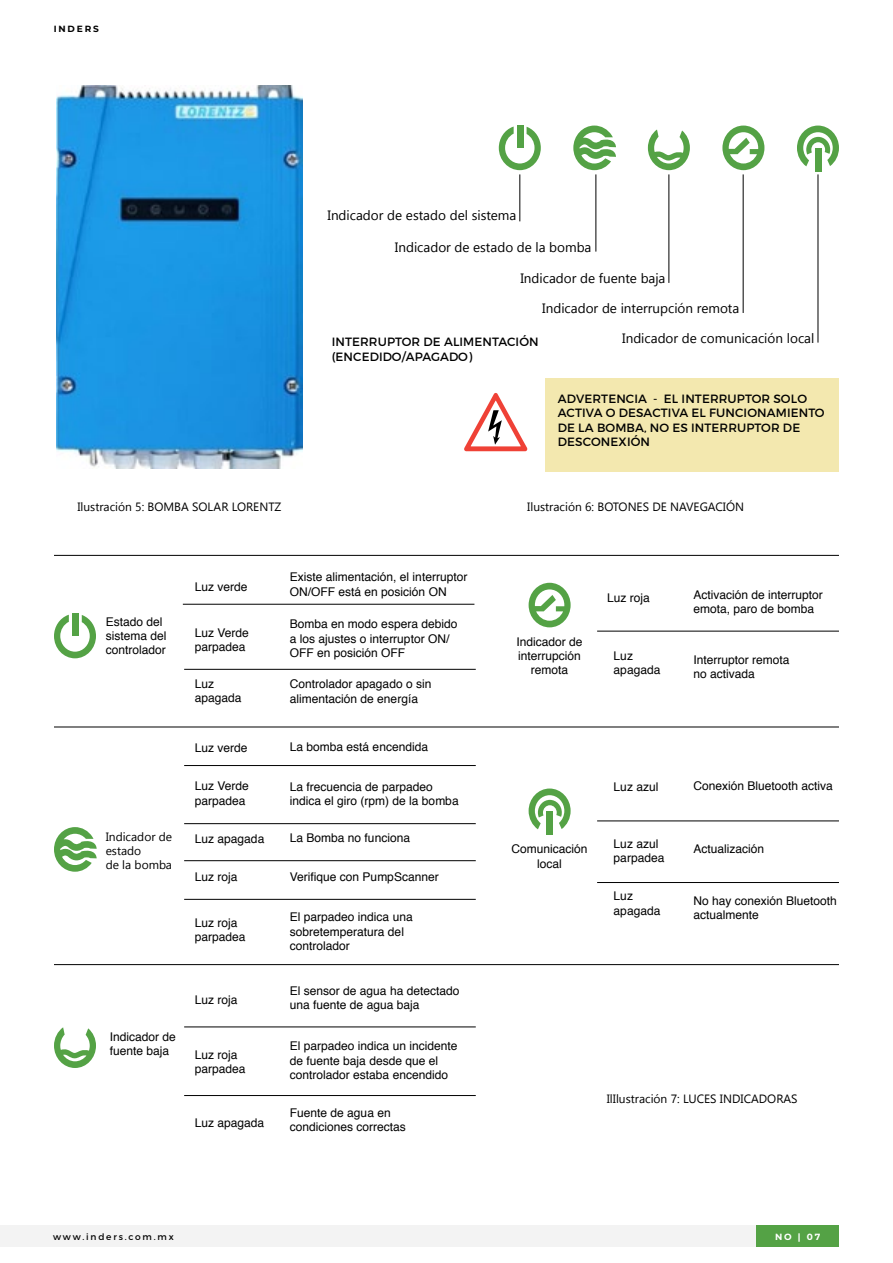
<style>
.page{position:relative;width:893px;height:1263px;background:#fff}
.page>*{position:absolute;margin:0;border:0;box-sizing:border-box;transform-origin:0 0}
.t1{font:13.5px "Gadugi";color:#000}
.t2{font:12px/14.4px "Helvetica";color:#000}
.t3{font:12px/14.4px "Montserrat";letter-spacing:.01em;color:#000}
.t4{font:12px/14.4px "Gadugi";color:#000}
.t5{font:9px "Montserrat";letter-spacing:.2em;color:#000}
.t6{font:700 9px "Montserrat";letter-spacing:.2em;color:#000}
.t7{font:700 9px "Montserrat";color:#fff}
</style>
<div class="page">
<div style="left:546px;top:378px;width:293px;height:93px;background:#f3e8af"></div>
<div style="left:0;top:1225px;width:756px;height:21px;background:#f3f3f3"></div>
<div style="left:756px;top:1225px;width:83px;height:21px;background:#54a245"></div>
<img style="left:56px;top:85px;width:247px;height:383px">
<svg style="left:573px;top:126px;width:43px;height:44px"></svg>
<svg style="left:648px;top:129px;width:42px;height:41px"></svg>
<svg style="left:722px;top:126px;width:42px;height:44px"></svg>
<div style="left:815px;top:148px;width:6px;height:23px;background:#54a245"></div>
<svg style="left:797px;top:126px;width:42px;height:40px"></svg>
<svg style="left:499px;top:127px;width:42px;height:43px"></svg>
<div style="left:517px;top:126px;width:6px;height:22px;background:#54a245"></div>
<hr style="left:519px;top:174px;width:1px;height:47px;background:#000">
<hr style="left:595px;top:174px;width:1px;height:78px;background:#000">
<hr style="left:668px;top:174px;width:1px;height:109px;background:#000">
<hr style="left:743px;top:174px;width:1px;height:139px;background:#000">
<hr style="left:818px;top:174px;width:1px;height:169px;background:#000">
<svg style="left:464px;top:393px;width:64px;height:58px"></svg>
<svg style="left:54px;top:827px;width:43px;height:45px"></svg>
<svg style="left:54px;top:1027px;width:42px;height:41px"></svg>
<svg style="left:529px;top:583px;width:42px;height:44px"></svg>
<div style="left:547px;top:811px;width:6px;height:23px;background:#54a245"></div>
<svg style="left:529px;top:788px;width:42px;height:41px"></svg>
<svg style="left:54px;top:615px;width:42px;height:43px"></svg>
<div style="left:72px;top:614px;width:7px;height:22px;background:#54a245"></div>
<hr style="left:54px;top:555px;width:785px;height:1px;background:#000">
<hr style="left:54px;top:727px;width:785px;height:1px;background:#000">
<hr style="left:54px;top:964px;width:785px;height:1px;background:#000">
<hr style="left:183px;top:604px;width:291px;height:1px;background:#000">
<hr style="left:597px;top:631px;width:242px;height:1px;background:#000">
<hr style="left:597px;top:820px;width:242px;height:1px;background:#000">
<hr style="left:597px;top:882px;width:242px;height:1px;background:#000">
<hr style="left:184px;top:669px;width:292px;height:1px;background:#000">
<hr style="left:184px;top:823px;width:292px;height:1px;background:#000">
<hr style="left:184px;top:899px;width:292px;height:1px;background:#000">
<hr style="left:184px;top:1026px;width:292px;height:1px;background:#000">
<hr style="left:184px;top:1095px;width:292px;height:1px;background:#000">
<hr style="left:184px;top:860px;width:292px;height:1px;background:#000">
<hr style="left:184px;top:765px;width:292px;height:1px;background:#000">
<p class="t6" style="left:54px;top:22px;width:47px">INDERS</p>
<p class="t1" style="left:327px;top:207px;width:191px">Indicador de estado del sistema</p>
<p class="t1" style="left:395px;top:239px;width:198px">Indicador de estado de la bomba</p>
<p class="t1" style="left:520px;top:270px;width:147px">Indicador de fuente baja</p>
<p class="t1" style="left:542px;top:300px;width:199px">Indicador de interrupción remota</p>
<p class="t1" style="left:622px;top:330px;width:194px">Indicador de comunicación local</p>
<p class="t3" style="left:332px;top:335px;width:209px">INTERRUPTOR DE ALIMENTACIÓN (ENCEDIDO/APAGADO)</p>
<p class="t3" style="left:558px;top:391px;width:268px">ADVERTENCIA - EL INTERRUPTOR SOLO<br>ACTIVA O DESACTIVA EL FUNCIONAMIENTO<br>DE LA BOMBA, NO ES INTERRUPTOR DE<br>DESCONEXIÓN</p>
<p class="t4" style="left:77px;top:499px;width:206px">Ilustración 5: BOMBA SOLAR LORENTZ</p>
<p class="t4" style="left:527px;top:499px;width:218px">Ilustración 6: BOTONES DE NAVEGACIÓN</p>
<p class="t2" style="left:106px;top:614px;width:62px">Estado del sistema del controlador</p>
<p class="t2" style="left:195px;top:580px;width:54px">Luz verde</p>
<p class="t2" style="left:195px;top:625px;width:56px">Luz Verde parpadea</p>
<p class="t2" style="left:195px;top:676px;width:48px">Luz apagada</p>
<p class="t2" style="left:290px;top:570px;width:179px">Existe alimentación, el interruptor<br>ON/OFF está en posición ON</p>
<p class="t2" style="left:290px;top:617px;width:169px">Bomba en modo espera debido a los ajustes o interruptor ON/<br>OFF en posición OFF</p>
<p class="t2" style="left:290px;top:677px;width:143px">Controlador apagado o sin alimentación de energía</p>
<p class="t2" style="left:517px;top:634px;width:68px;text-align:center">Indicador de interrupción remota</p>
<p class="t2" style="left:607px;top:591px;width:44px">Luz roja</p>
<p class="t2" style="left:614px;top:649px;width:48px">Luz apagada</p>
<p class="t2" style="left:693px;top:588px;width:131px">Activación de interruptor emota, paro de bomba</p>
<p class="t2" style="left:693px;top:653px;width:98px">Interruptor remota no activada</p>
<p class="t2" style="left:195px;top:741px;width:54px">Luz verde</p>
<p class="t2" style="left:290px;top:739px;width:140px">La bomba está encendida</p>
<p class="t2" style="left:195px;top:779px;width:56px">Luz Verde parpadea</p>
<p class="t2" style="left:290px;top:780px;width:170px">La frecuencia de parpadeo indica el giro (rpm) de la bomba</p>
<p class="t2" style="left:614px;top:779px;width:46px">Luz azul</p>
<p class="t2" style="left:693px;top:779px;width:141px">Conexión Bluetooth activa</p>
<p class="t4" style="left:106px;top:829px;width:68px">Indicador de estado<br>de la bomba</p>
<p class="t2" style="left:195px;top:832px;width:71px">Luz apagada</p>
<p class="t2" style="left:195px;top:870px;width:44px">Luz roja</p>
<p class="t2" style="left:195px;top:915px;width:52px">Luz roja parpadea</p>
<p class="t2" style="left:290px;top:831px;width:122px">La Bomba no funciona</p>
<p class="t2" style="left:290px;top:870px;width:150px">Verifique con PumpScanner</p>
<p class="t2" style="left:290px;top:910px;width:124px">El parpadeo indica una sobretemperatura del controlador</p>
<p class="t2" style="left:512px;top:842px;width:78px;text-align:center">Comunicación local</p>
<p class="t2" style="left:614px;top:837px;width:52px">Luz azul parpadea</p>
<p class="t2" style="left:614px;top:889px;width:48px">Luz apagada</p>
<p class="t2" style="left:693px;top:842px;width:72px">Actualización</p>
<p class="t2" style="left:693px;top:894px;width:145px">No hay conexión Bluetooth actualmente</p>
<p class="t2" style="left:195px;top:993px;width:44px">Luz roja</p>
<p class="t2" style="left:290px;top:984px;width:171px">El sensor de agua ha detectado una fuente de agua baja</p>
<p class="t2" style="left:110px;top:1030px;width:68px">Indicador de fuente baja</p>
<p class="t2" style="left:195px;top:1048px;width:52px">Luz roja parpadea</p>
<p class="t2" style="left:290px;top:1039px;width:169px">El parpadeo indica un incidente de fuente baja desde que el controlador estaba encendido</p>
<p class="t4" style="left:607px;top:1091px;width:192px">IlIlustración 7: LUCES INDICADORAS</p>
<p class="t2" style="left:195px;top:1116px;width:71px">Luz apagada</p>
<p class="t2" style="left:290px;top:1106px;width:118px">Fuente de agua en condiciones correctas</p>
<p class="t5" style="left:53px;top:1231px;width:122px">www.inders.com.mx</p>
<p class="t7" style="left:775px;top:1230px;width:47px">NO | 07</p>
</div>
